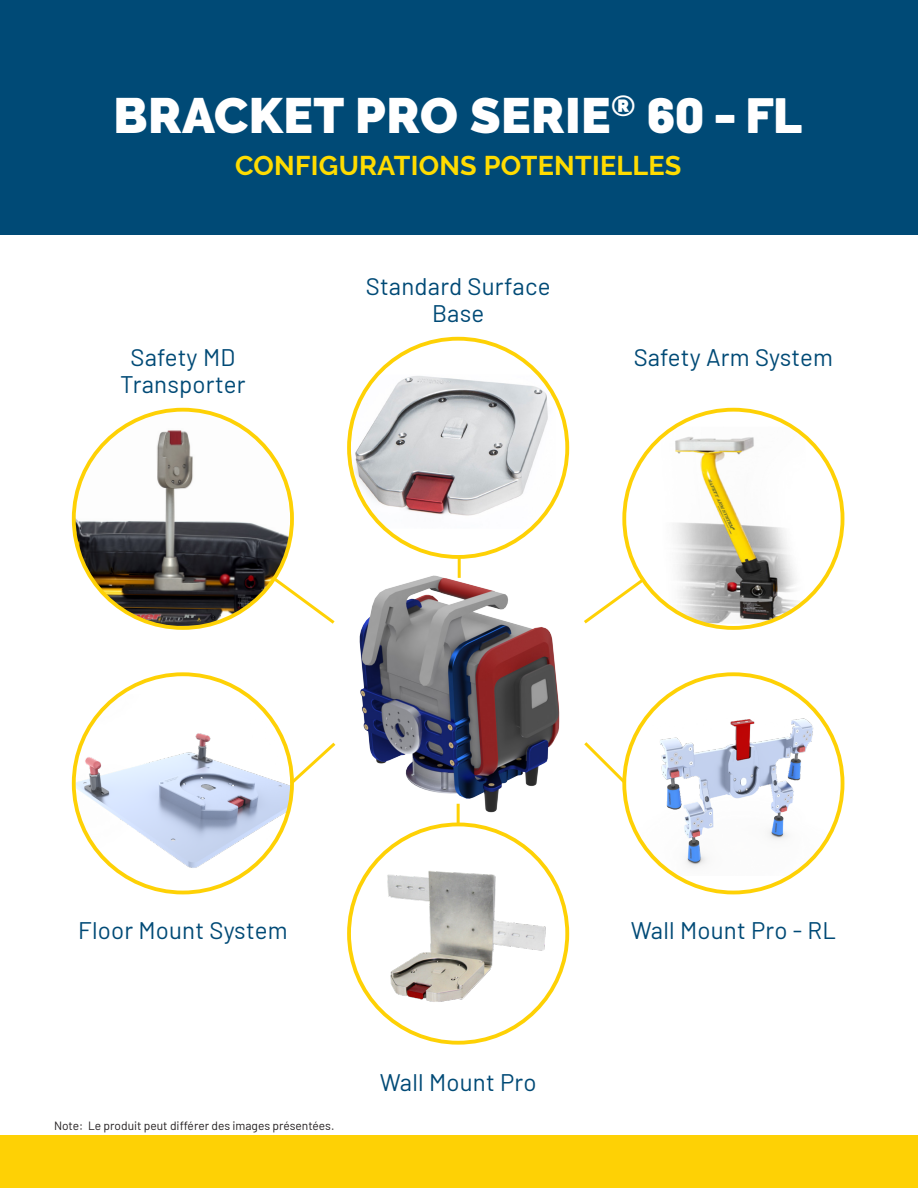
<style>
.page{position:relative;width:918px;height:1188px;background:#fff}
.page>*{position:absolute;margin:0;border:0;box-sizing:border-box;transform-origin:0 0}
.White_title_page_2{font:900 49.5px "Raleway";letter-spacing:.01em;color:#fff}
.Subtitle_Yellow{font:700 27px "Raleway";letter-spacing:.01em;color:#ffdc01}
.Picture_Name{font:24px/27px "Barlow";letter-spacing:.01em;color:#004a76;text-align:center}
.note{font:12px "Barlow";color:#231f20}
.s1{font-family:"Barlow"}
</style>
<div class="page">
<div style="left:0;top:0;width:918px;height:235px;background:#004a76"></div>
<div style="left:0;top:1135px;width:918px;height:53px;background:#fed105"></div>
<img style="left:359px;top:576px;width:200px;height:236px">
<img style="left:74px;top:410px;width:218px;height:218px;border-radius:109px">
<img style="left:662px;top:427px;width:143px;height:197px">
<img style="left:349px;top:375px;width:206px;height:154px">
<img style="left:350px;top:839px;width:215px;height:188px">
<img style="left:74px;top:694px;width:218px;height:199px">
<img style="left:634px;top:701px;width:209px;height:175px">
<svg style="left:269px;top:574px;width:66px;height:50px"></svg>
<hr style="left:457px;top:804px;width:3px;height:20px;background:#fed105">
<svg style="left:584px;top:576px;width:63px;height:48px"></svg>
<svg style="left:287px;top:740px;width:49px;height:48px"></svg>
<svg style="left:584px;top:742px;width:45px;height:45px"></svg>
<hr style="left:458px;top:558px;width:3px;height:20px;background:#fed105">
<p class="White_title_page_2" style="left:114px;top:86px;width:691px">BRACKET PRO SERIE<sup>®</sup> <span class="s1">60 - FL</span></p>
<p class="Subtitle_Yellow" style="left:235px;top:151px;width:448px">CONFIGURATIONS POTENTIELLES</p>
<p class="Picture_Name" style="left:366px;top:271px;width:186px">Standard Surface<br>Base</p>
<p class="Picture_Name" style="left:120px;top:342px;width:127px">Safety MD<br>Transporter</p>
<p class="Picture_Name" style="left:634px;top:342px;width:201px">Safety Arm System</p>
<p class="Picture_Name" style="left:78px;top:915px;width:211px">Floor Mount System</p>
<p class="Picture_Name" style="left:631px;top:915px;width:207px">Wall Mount Pro - RL</p>
<p class="note" style="left:54px;top:1117px;width:282px">Note: Le produit peut différer des images présentées.</p>
<p class="Picture_Name" style="left:380px;top:1067px;width:158px">Wall Mount Pro</p>
</div>
